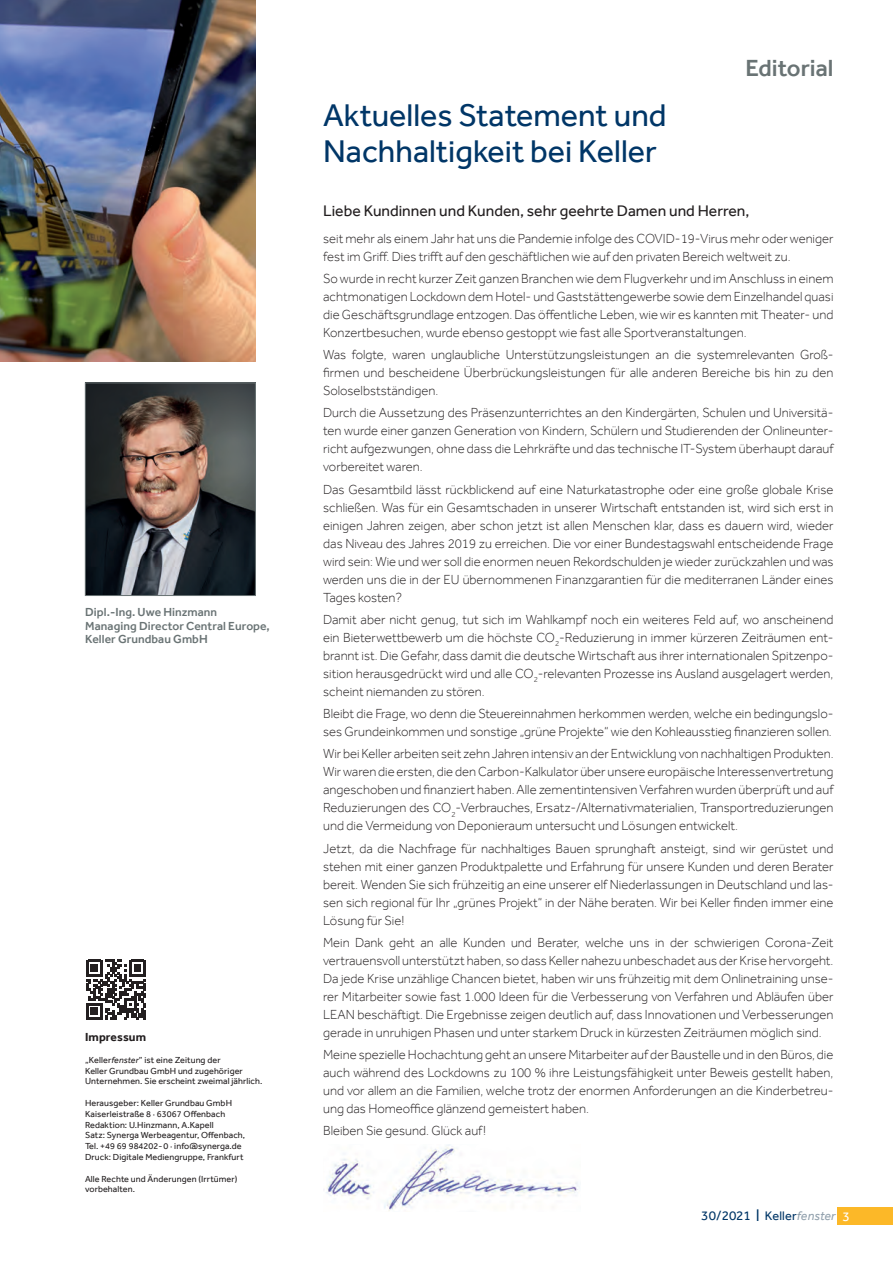
<style>
.page{position:relative;width:893px;height:1263px;background:#fff}
.page>*{position:absolute;margin:0;border:0;box-sizing:border-box;transform-origin:0 0}
.t1{font:32.25px/36px "Effra";color:#003667}
.t2{font:500 24px "Effra";color:#697374}
.t3{font:15.75px "Effra";color:#231f20}
.t4{font:300 13.5px/18px "Effra";color:#231f20;text-align:justify}
.t5{font:13.5px "Effra";letter-spacing:.01em;color:#003667}
.t6{font:500 12px/13.5px "Effra";letter-spacing:.005em;color:#697374}
.t7{font:700 12px "Effra";letter-spacing:.01em;color:#231f20}
.t8{font:9px/10.8px "Effra";letter-spacing:.01em;color:#231f20}
.s1{font-style:italic}
.s2{font-size:17.4px}
.s3{font-size:12.75px}
.s4{font-style:italic;font-size:12.75px;color:#93a2ae}
.s5{color:#fff}
</style>
<div class="page">
<img style="left:0;top:0;width:256px;height:361px">
<svg style="left:86px;top:960px;width:60px;height:60px"></svg>
<img style="left:87px;top:385px;width:167px;height:209px">
<div style="left:85px;top:383px;width:171px;height:213px;border:1px solid #697374"></div>
<img style="left:323px;top:1144px;width:255px;height:67px">
<div style="left:838px;top:1208px;width:55px;height:17px;background:#fcb828"></div>
<p class="t6" style="left:85px;top:605px;width:186px">Dipl.-Ing. Uwe Hinzmann<br>Managing Director Central Europe,<br>Keller Grundbau GmbH</p>
<p class="t7" style="left:85px;top:1030px;width:63px">Impressum</p>
<p class="t8" style="left:85px;top:1054px;width:179px">„Keller<span class="s1">fenster</span>” ist eine Zeitung der<br>Keller Grundbau GmbH und zugehöriger<br>Unternehmen. Sie erscheint zweimal jährlich.</p>
<p class="t8" style="left:85px;top:1097px;width:162px">Herausgeber: Keller Grundbau GmbH Kaiserleistraße 8 · 63067 Offenbach Redaktion: U.Hinzmann, A.Kapell<br>Satz: Synerga Werbeagentur, Offenbach, Tel. +49 69 984202-0 · info@synerga.de Druck: Digitale Mediengruppe, Frankfurt</p>
<p class="t8" style="left:85px;top:1173px;width:154px">Alle Rechte und Änderungen (Irrtümer) vorbehalten.</p>
<h1 class="t1" style="left:323px;top:97px;width:345px">Aktuelles Statement und<br>Nachhaltigkeit bei Keller</h1>
<h2 class="t2" style="left:745px;top:53px;width:90px">Editorial</h2>
<p class="t3" style="left:323px;top:201px;width:428px">Liebe Kundinnen und Kunden, sehr geehrte Damen und Herren,</p>
<p class="t4" style="left:323px;top:229px;width:512px">seit mehr als einem Jahr hat uns die Pandemie infolge des COVID-19-Virus mehr oder weniger fest im Griff. Dies trifft auf den geschäftlichen wie auf den privaten Bereich weltweit zu.</p>
<p class="t4" style="left:323px;top:269px;width:512px">So wurde in recht kurzer Zeit ganzen Branchen wie dem Flugverkehr und im Anschluss in einem achtmonatigen Lockdown dem Hotel- und Gaststättengewerbe sowie dem Einzelhandel quasi die Geschäftsgrundlage entzogen. Das öffentliche Leben, wie wir es kannten mit Theater- und Konzertbesuchen, wurde ebenso gestoppt wie fast alle Sportveranstaltungen.</p>
<p class="t4" style="left:323px;top:345px;width:512px;text-align:left">Was folgte, waren unglaubliche Unterstützungsleistungen an die systemrelevanten Groß&shy;firmen und bescheidene Überbrückungsleistungen für alle anderen Bereiche bis hin zu den<br>Soloselbstständigen.</p>
<p class="t4" style="left:323px;top:404px;width:512px">Durch die Aussetzung des Präsenzunterrichtes an den Kindergärten, Schulen und Universitä&shy;ten wurde einer ganzen Generation von Kindern, Schülern und Studierenden der Onlineunter&shy;richt aufgezwungen, ohne dass die Lehrkräfte und das technische IT-System überhaupt darauf vorbereitet waren.</p>
<p class="t4" style="left:323px;top:480px;width:512px">Das Gesamtbild lässt rückblickend auf eine Naturkatastrophe oder eine große globale Krise schließen. Was für ein Gesamtschaden in unserer Wirtschaft entstanden ist, wird sich erst in einigen Jahren zeigen, aber schon jetzt ist allen Menschen klar, dass es dauern wird, wieder das Niveau des Jahres 2019 zu erreichen. Die vor einer Bundestagswahl entscheidende Frage wird sein: Wie und wer soll die enormen neuen Rekordschulden je wieder zurückzahlen und was werden uns die in der EU übernommenen Finanzgarantien für die mediterranen Länder eines Tages kosten?</p>
<p class="t4" style="left:323px;top:610px;width:512px">Damit aber nicht genug, tut sich im Wahlkampf noch ein weiteres Feld auf, wo anscheinend ein Bieterwettbewerb um die höchste CO<sub>2</sub>-Reduzierung in immer kürzeren Zeiträumen ent&shy;brannt ist. Die Gefahr, dass damit die deutsche Wirtschaft aus ihrer internationalen Spitzenpo&shy;sition herausgedrückt wird und alle CO<sub>2</sub>-relevanten Prozesse ins Ausland ausgelagert werden, scheint niemanden zu stören.</p>
<p class="t4" style="left:323px;top:704px;width:512px">Bleibt die Frage, wo denn die Steuereinnahmen herkommen werden, welche ein bedingungslo&shy;ses Grundeinkommen und sonstige „grüne Projekte“ wie den Kohleausstieg finanzieren sollen.</p>
<p class="t4" style="left:323px;top:745px;width:512px">Wir bei Keller arbeiten seit zehn Jahren intensiv an der Entwicklung von nachhaltigen Produkten.<br>Wir waren die ersten, die den Carbon-Kalkulator über unsere europäische Interessenvertretung angeschoben und finanziert haben. Alle zementintensiven Verfahren wurden überprüft und auf Reduzierungen des CO<sub>2</sub>-Verbrauches, Ersatz-/Alternativmaterialien, Transportreduzierungen und die Vermeidung von Deponieraum untersucht und Lösungen entwickelt.</p>
<p class="t4" style="left:323px;top:839px;width:512px">Jetzt, da die Nachfrage für nachhaltiges Bauen sprunghaft ansteigt, sind wir gerüstet und stehen mit einer ganzen Produktpalette und Erfahrung für unsere Kunden und deren Berater bereit. Wenden Sie sich frühzeitig an eine unserer elf Niederlassungen in Deutschland und las&shy;sen sich regional für Ihr „grünes Projekt“ in der Nähe beraten. Wir bei Keller finden immer eine Lösung für Sie!</p>
<p class="t4" style="left:323px;top:933px;width:512px">Mein Dank geht an alle Kunden und Berater, welche uns in der schwierigen Corona-Zeit vertrauensvoll unterstützt haben, so dass Keller nahezu unbeschadet aus der Krise hervorgeht.<br>Da jede Krise unzählige Chancen bietet, haben wir uns frühzeitig mit dem Onlinetraining unse&shy;rer Mitarbeiter sowie fast 1.000 Ideen für die Verbesserung von Verfahren und Abläufen über LEAN beschäftigt. Die Ergebnisse zeigen deutlich auf, dass Innovationen und Verbesserungen gerade in unruhigen Phasen und unter starkem Druck in kürzesten Zeiträumen möglich sind.</p>
<p class="t4" style="left:323px;top:1045px;width:512px">Meine spezielle Hochachtung geht an unsere Mitarbeiter auf der Baustelle und in den Büros, die auch während des Lockdowns zu 100 % ihre Leistungsfähigkeit unter Beweis gestellt haben, und vor allem an die Familien, welche trotz der enormen Anforderungen an die Kinderbetreu&shy;ung das Homeoffice glänzend gemeistert haben.</p>
<p class="t4" style="left:323px;top:1122px;width:164px">Bleiben Sie gesund. Glück auf!</p>
<p class="t5" style="left:701px;top:1208px;width:150px">30/2021 <span class="s2">l</span> <span class="s3">Keller</span><span class="s4">fenster</span> <span class="s5">3</span></p>
</div>
